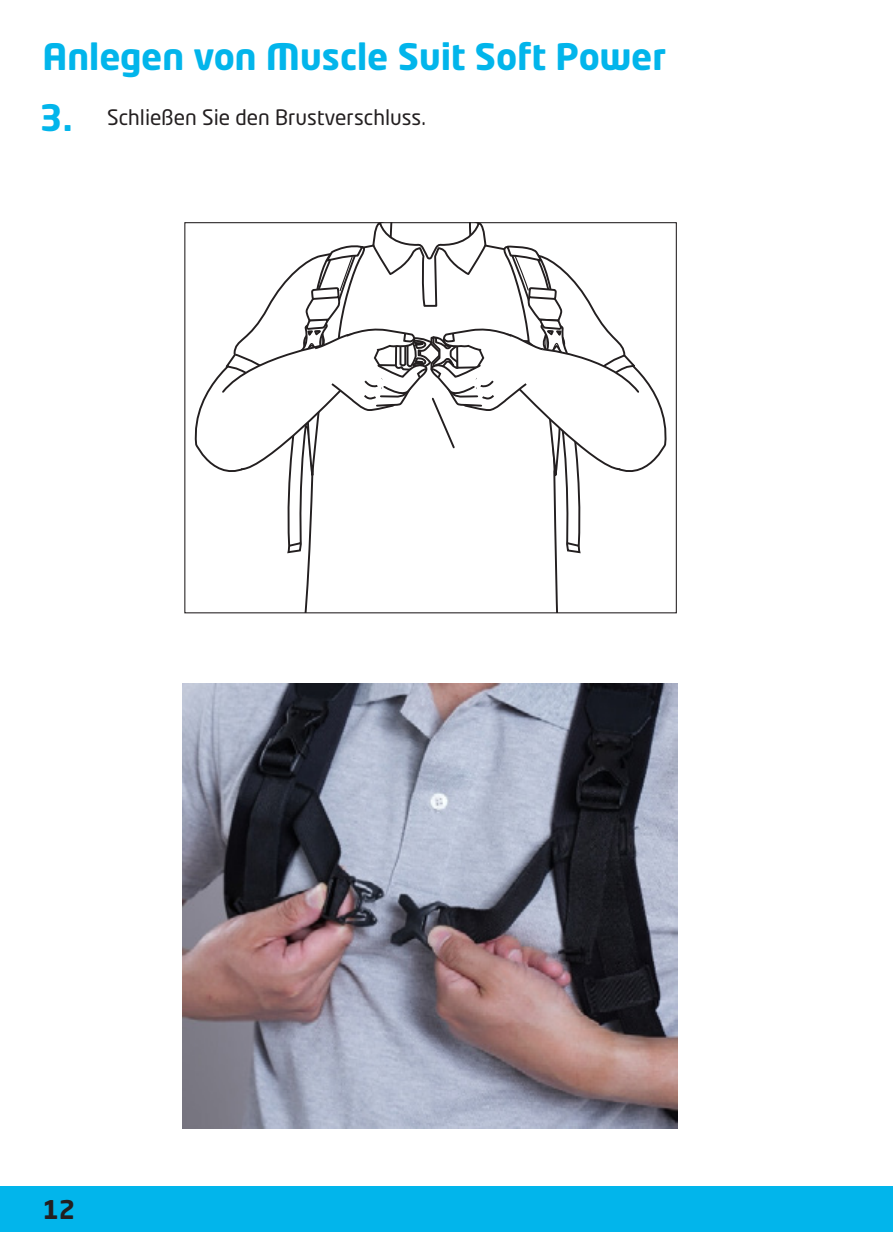
<style>
.page{position:relative;width:893px;height:1259px;background:#fff}
.page>*{position:absolute;margin:0;border:0;box-sizing:border-box;transform-origin:0 0}
.t1{font:700 36px "Neo Tech Pro";color:#02b5eb}
.t2{font:700 25.5px "Neo Tech Pro";color:#231f20}
.t3{font:21px "Neo Tech Pro";color:#231f20}
.s1{font-weight:700;font-size:36px;color:#02b5eb}
</style>
<div class="page">
<div style="left:0;top:1186px;width:893px;height:46px;background:#02b5eb"></div>
<svg style="left:190px;top:224px;width:481px;height:390px"></svg>
<img style="left:182px;top:683px;width:495px;height:445px">
<h1 class="t1" style="left:43px;top:34px;width:625px">Anlegen von Muscle Suit Soft Power</h1>
<p class="t3" style="left:40px;top:104px;width:388px"><span class="s1">3.</span> Schließen Sie den Brustverschluss.</p>
<p class="t2" style="left:43px;top:1193px;width:34px">12</p>
</div>
